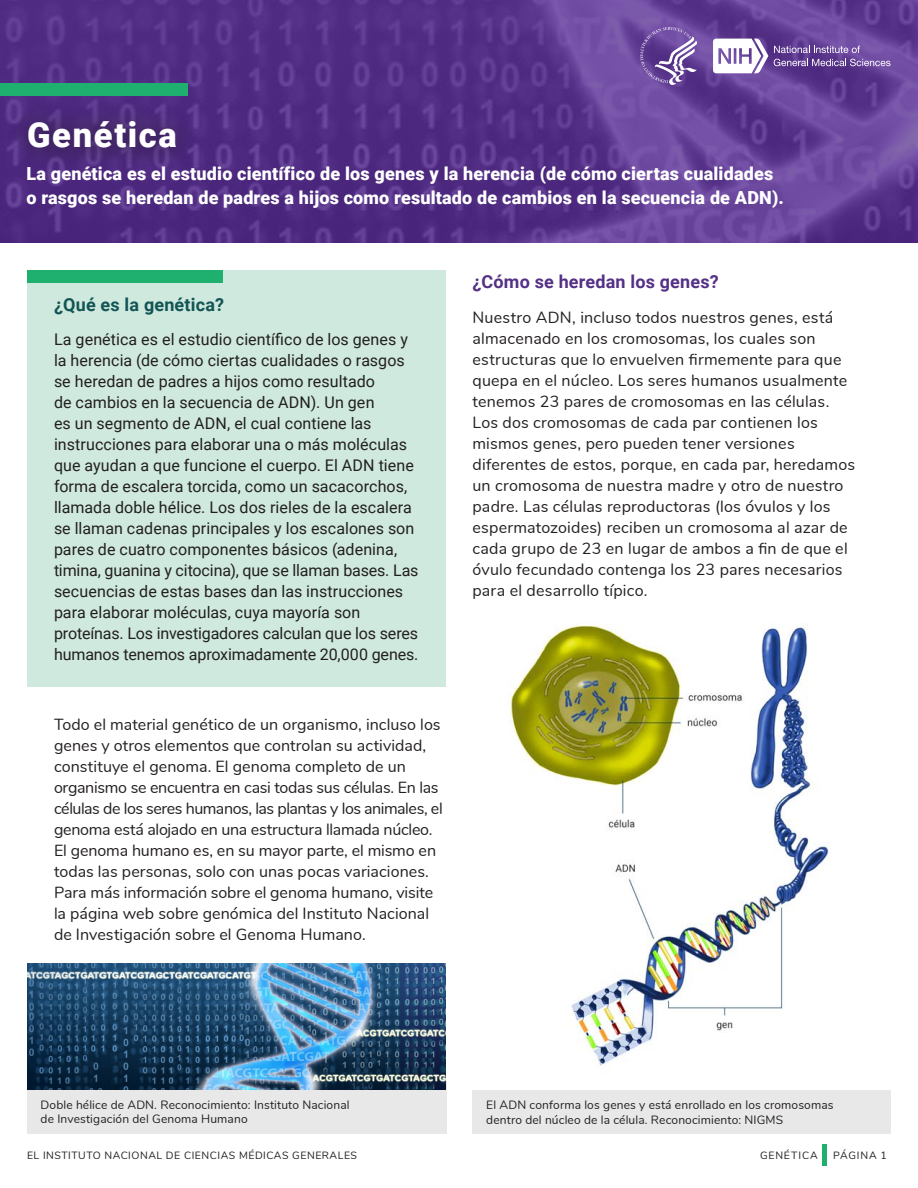
<style>
.page{position:relative;width:918px;height:1188px;background:#fff}
.page>*{position:absolute;margin:0;border:0;box-sizing:border-box;transform-origin:0 0}
.t1{font:900 34.5px "Roboto";letter-spacing:.05em;color:#fff}
.t2{font:900 18px/24px "Roboto";letter-spacing:.01em;color:#fff}
.t3{font:700 18px "Roboto";letter-spacing:.01em;color:#543086}
.t4{font:700 18px "Roboto";letter-spacing:.01em;color:#135454}
.t5{font:16.05px/21px "Nunito";letter-spacing:.005em;color:#231f20}
.t6{font:16.05px/21px "Roboto";color:#231f20}
.t7{font:12px/15px "Nunito";letter-spacing:.01em;color:#231f20}
.t8{font:12px/14.4px "Nunito";letter-spacing:.01em;color:#231f20}
.t9{font:10.5px "Nunito";letter-spacing:.05em;color:#231f20}
.t10{font:10.5px "Nunito";letter-spacing:.085em;color:#231f20}
.s1{font-style:inherit}
</style>
<div class="page">
<div style="left:822px;top:1144px;width:5px;height:21px;background:#1fb06f"></div>
<div style="left:27px;top:270px;width:419px;height:417px;background:#cfe9de"></div>
<div style="left:27px;top:271px;width:196px;height:12px;background:#1fb06f"></div>
<div style="left:27px;top:1081px;width:419px;height:53px;background:#e9e8e9"></div>
<div style="left:472px;top:1090px;width:419px;height:44px;background:#e9e8e9"></div>
<img style="left:0;top:0;width:918px;height:243px">
<div style="left:0;top:84px;width:187px;height:12px;background:#1fb06f"></div>
<div style="left:6px;top:101px;width:192px;height:69px;background:#231f20;opacity:.75"></div>
<svg style="left:640px;top:27px;width:57px;height:58px"></svg>
<svg style="left:713px;top:39px;width:55px;height:34px"></svg>
<svg style="left:774px;top:46px;width:86px;height:7px"></svg>
<svg style="left:774px;top:59px;width:117px;height:7px"></svg>
<img style="left:27px;top:963px;width:419px;height:126px">
<img style="left:510px;top:625px;width:321px;height:441px">
<h1 class="t1" style="left:27px;top:111px;width:151px">Genética</h1>
<p class="t2" style="left:27px;top:161px;width:759px">La genética es el estudio científico de los genes y la herencia (de cómo ciertas cualidades o rasgos se heredan de padres a hijos como resultado de cambios en la secuencia de ADN).</p>
<h2 class="t4" style="left:54px;top:291px;width:172px">¿Qué es la genética?</h2>
<p class="t6" style="left:54px;top:328px;width:366px">La genética es el estudio científico de los genes y la herencia (de cómo ciertas cualidades o rasgos se heredan de padres a hijos como resultado<br>de cambios en la secuencia de ADN). Un gen<br>es un segmento de ADN, el cual contiene las instrucciones para elaborar una o más moléculas que ayudan a que funcione el cuerpo. El ADN tiene forma de escalera torcida, como un sacacorchos, llamada doble hélice. Los dos rieles de la escalera se llaman cadenas principales y los escalones son pares de cuatro componentes básicos (adenina, timina, guanina y citocina), que se llaman bases. Las secuencias de estas bases dan las instrucciones para elaborar moléculas, cuya mayoría son proteínas. Los investigadores calculan que los seres humanos tenemos aproximadamente 20,000 genes.</p>
<p class="t5" style="left:54px;top:713px;width:390px">Todo el material genético de un organismo, incluso los genes y otros elementos que controlan su actividad, constituye el genoma. El genoma completo de un organismo se encuentra en casi todas sus células. En las células de los seres humanos, las plantas y los animales, el genoma está alojado en una estructura llamada núcleo.<br>El genoma humano es, en su mayor parte, el mismo en todas las personas, solo con unas pocas variaciones.<br>Para más información sobre el genoma humano, visite la página web sobre genómica del Instituto Nacional de Investigación sobre el Genoma Humano.</p>
<h2 class="t3" style="left:472px;top:269px;width:248px">¿Cómo se heredan los genes?</h2>
<p class="t5" style="left:472px;top:306px;width:384px">Nuestro ADN, incluso todos nuestros genes, está almacenado en los cromosomas, los cuales son estructuras que lo envuelven firmemente para que quepa en el núcleo. Los seres humanos usualmente tenemos 23 pares de cromosomas en las células.<br>Los dos cromosomas de cada par contienen los mismos genes, pero pueden tener versiones diferentes de estos, porque, en cada par, heredamos un cromosoma de nuestra madre y otro de nuestro padre. Las células reproductoras (los óvulos y los espermatozoides) reciben un cromosoma al azar de cada grupo de 23 en lugar de ambos a fin de que el óvulo fecundado contenga los 23 pares necesarios para el desarrollo típico.</p>
<p class="t8" style="left:41px;top:1097px;width:311px"><span class="s1">Doble hélice de ADN. Reconocimiento:</span> Instituto Nacional de Investigación del Genoma Humano</p>
<p class="t7" style="left:486px;top:1096px;width:349px">El ADN conforma los genes y está enrollado en los cromosomas dentro del núcleo de la célula. Reconocimiento: NIGMS</p>
<p class="t9" style="left:27px;top:1147px;width:332px">EL INSTITUTO NACIONAL DE CIENCIAS MÉDICAS GENERALES</p>
<p class="t10" style="left:760px;top:1148px;width:59px">GENÉTICA</p>
<p class="t9" style="left:833px;top:1148px;width:55px">PÁGINA 1</p>
</div>
